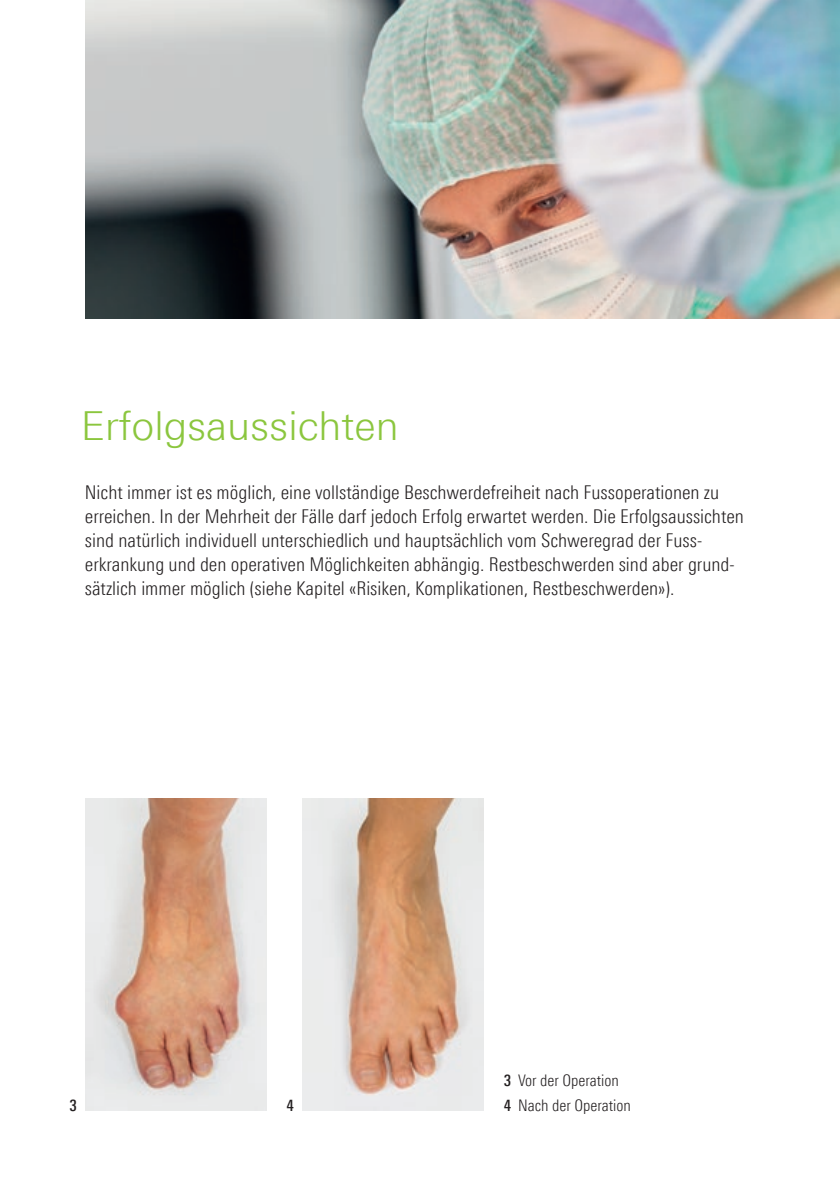
<style>
.page{position:relative;width:840px;height:1191px;background:#fff}
.page>*{position:absolute;margin:0;border:0;box-sizing:border-box;transform-origin:0 0}
.t1{font:300 40px "Linotype Univers 330";color:#8bc63e}
.t2{font:300 19px/24px "Linotype Univers 320 Cn";color:#231f20}
.t3{font:300 16px "Linotype Univers 320 Cn";color:#231f20}
.t4{font:500 16px "Linotype Univers 520 Cn";color:#231f20}
.s1{font-family:"Linotype Univers 520 Cn";font-weight:500}
</style>
<div class="page">
<img style="left:85px;top:798px;width:181px;height:313px">
<img style="left:302px;top:798px;width:181px;height:313px">
<img style="left:85px;top:0;width:754px;height:319px">
<h1 class="t1" style="left:81px;top:402px;width:319px">Erfolgsaussichten</h1>
<p class="t2" style="left:85px;top:480px;width:660px">Nicht immer ist es möglich, eine vollständige Beschwerdefreiheit nach Fussoperationen zu erreichen. In der Mehrheit der Fälle darf jedoch Erfolg erwartet werden. Die Erfolgsaussichten sind natürlich individuell unterschiedlich und hauptsächlich vom Schweregrad der Fuss&shy;erkrankung und den operativen Möglichkeiten abhängig. Restbeschwerden sind aber grund&shy;sätzlich immer möglich (siehe Kapitel «Risiken, Komplikationen, Restbeschwerden»).</p>
<p class="t3" style="left:503px;top:1071px;width:116px"><span class="s1">3</span> Vor der Operation</p>
<p class="t4" style="left:69px;top:1095px;width:9px">3</p>
<p class="t4" style="left:286px;top:1095px;width:9px">4</p>
<p class="t3" style="left:503px;top:1096px;width:128px"><span class="s1">4</span> Nach der Operation</p>
</div>
